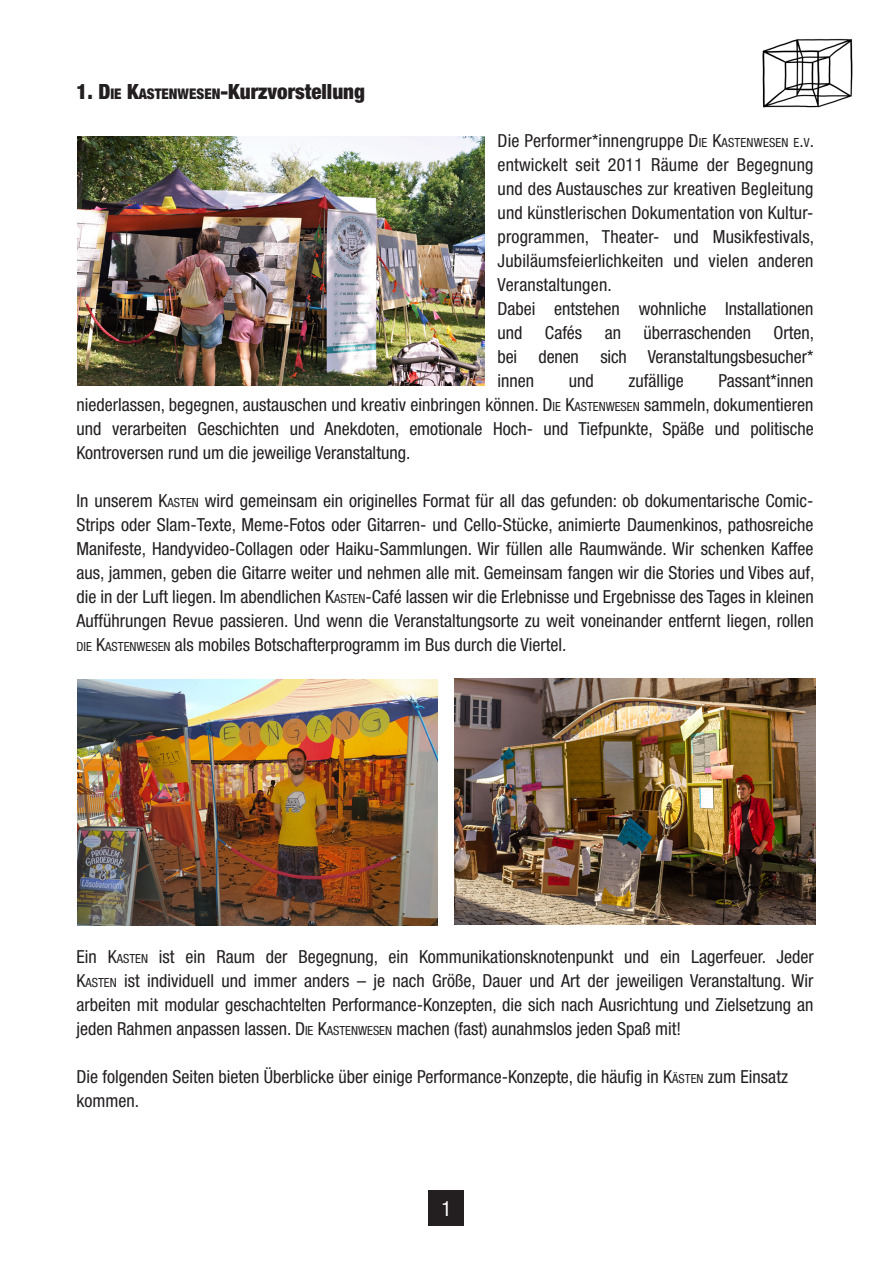
<style>
.page{position:relative;width:893px;height:1263px;background:#fff}
.page>*{position:absolute;margin:0;border:0;box-sizing:border-box;transform-origin:0 0}
.Header_Neu{font:900 condensed 21px "Helvetica Neue LT Std";color:#231f20}
.copy{font:condensed 21px "Helvetica Neue LT Std";color:#fff}
.copy-2{font:condensed 18px/24px "Helvetica Neue LT Std";color:#231f20;text-align:justify}
.s1{font-style:inherit}
.s2{font-size:14.7px}
.s3{font-size:12.6px}
.s4{font-family:"Gotham";font-weight:300;font-stretch:normal;color:#fff}
</style>
<div class="page">
<div style="left:429px;top:1190px;width:35px;height:35px;background:#231f20"></div>
<img style="left:762px;top:38px;width:91px;height:70px">
<img style="left:455px;top:679px;width:360px;height:245px">
<img style="left:78px;top:680px;width:360px;height:246px">
<img style="left:78px;top:136px;width:407px;height:250px">
<p class="Header_Neu" style="left:77px;top:78px;width:290px">1. <span class="s1">D</span><span class="s2">IE</span> <span class="s1">K</span><span class="s2">ASTENWESEN</span>-Kurzvorstellung</p>
<p class="copy-2" style="left:497px;top:128px;width:318px">Die Performer*innengruppe <span class="s1">D</span><span class="s3">IE</span> <span class="s1">K</span><span class="s3">ASTENWESEN E</span><span class="s1">.</span><span class="s3">V</span><span class="s1">. </span>entwickelt seit 2011 Räume der Begegnung und des Austausches zur kreativen Begleitung und künstlerischen Dokumentation von Kultur&shy;programmen, Theater- und Musikfestivals, Jubiläumsfeierlichkeiten und vielen anderen Veranstaltungen.</p>
<p class="copy-2" style="left:497px;top:296px;width:318px">Dabei entstehen wohnliche Installationen und Cafés an überraschenden Orten, bei denen sich Veranstaltungsbesucher* innen</p>
<p class="copy-2" style="left:569px;top:368px;width:27px">und</p>
<p class="copy-2" style="left:629px;top:368px;width:57px">zufällige</p>
<p class="copy-2" style="left:77px;top:368px;width:739px;text-indent:642px">Passant*innen niederlassen, begegnen, austauschen und kreativ einbringen können. <span class="s1">D</span><span class="s3">IE</span> <span class="s1">K</span><span class="s3">ASTENWESEN</span> sammeln, dokumentieren und verarbeiten Geschichten und Anekdoten, emotionale Hoch- und Tiefpunkte, Späße und politische Kontroversen rund um die jeweilige Veranstaltung.</p>
<p class="copy-2" style="left:77px;top:488px;width:739px">In unserem <span class="s1">K</span><span class="s3">ASTEN</span> wird gemeinsam ein originelles Format für all das gefunden: ob dokumentarische Comic-Strips oder Slam-Texte, Meme-Fotos oder Gitarren- und Cello-Stücke, animierte Daumenkinos, pathosreiche Manifeste, Handyvideo-Collagen oder Haiku-Sammlungen. Wir füllen alle Raumwände. Wir schenken Kaffee aus, jammen, geben die Gitarre weiter und nehmen alle mit. Gemeinsam fangen wir die Stories und Vibes auf, die in der Luft liegen. Im abendlichen <span class="s1">K</span><span class="s3">ASTEN</span>-Café lassen wir die Erlebnisse und Ergebnisse des Tages in kleinen Aufführungen Revue passieren. Und wenn die Veranstaltungsorte zu weit voneinander entfernt liegen, rollen <span class="s3">DIE</span> <span class="s1">K</span><span class="s3">ASTENWESEN</span> als mobiles Botschafterprogramm im Bus durch die Viertel.</p>
<p class="copy-2" style="left:77px;top:944px;width:739px">Ein <span class="s1">K</span><span class="s3">ASTEN</span> ist ein Raum der Begegnung, ein Kommunikationsknotenpunkt und ein Lagerfeuer. Jeder <span class="s1">K</span><span class="s3">ASTEN</span> ist individuell und immer anders – je nach Größe, Dauer und Art der jeweiligen Veranstaltung. Wir arbeiten mit modular geschachtelten Performance-Konzepten, die sich nach Ausrichtung und Zielsetzung an jeden Rahmen anpassen lassen. <span class="s1">D</span><span class="s3">IE</span> <span class="s1">K</span><span class="s3">ASTENWESEN</span> machen (fast) aunahmslos jeden Spaß mit!</p>
<p class="copy-2" style="left:77px;top:1064px;width:713px">Die folgenden Seiten bieten Überblicke über einige Performance-Konzepte, die häufig in <span class="s1">K</span><span class="s3">ÄSTEN</span> zum Einsatz</p>
<p class="copy-2" style="left:77px;top:1088px;width:75px">kommen.<span class="s4">2</span></p>
<p class="copy" style="left:441px;top:1196px;width:12px">1</p>
</div>
